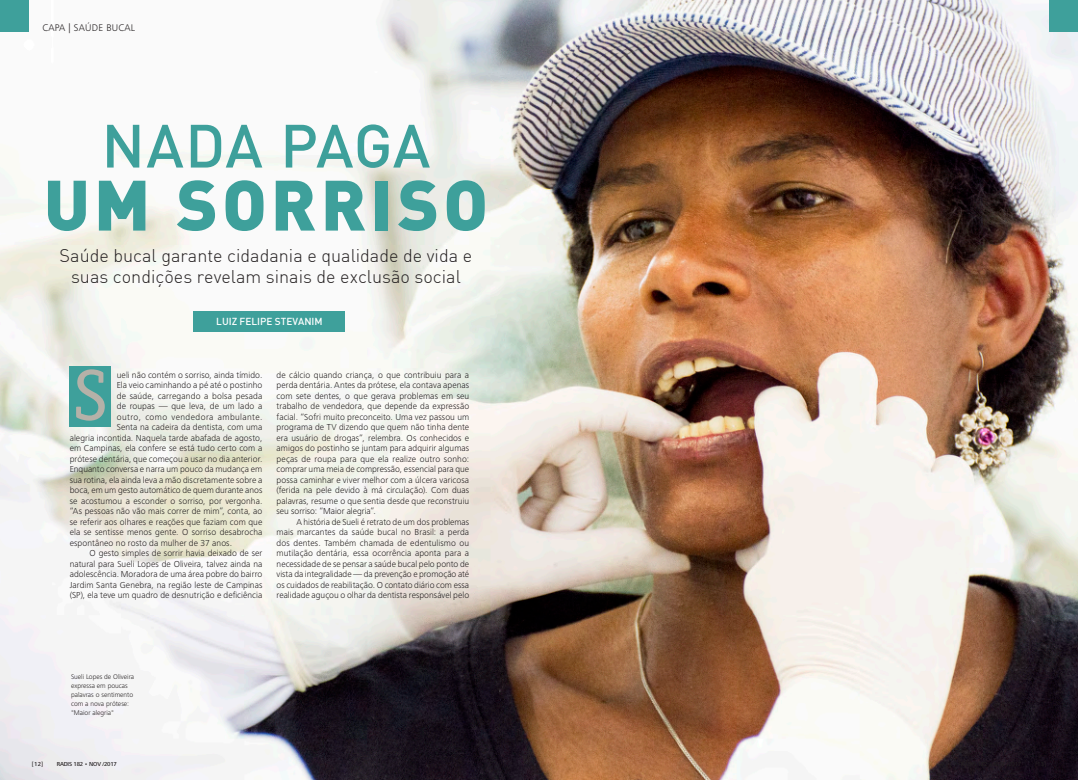
<style>
.page{position:relative;width:1078px;height:780px;background:#fff}
.page>*{position:absolute;margin:0;border:0;box-sizing:border-box;transform-origin:0 0}
.t1{font:72px "Officina Serif Std";color:#b5b1a8}
.t2{font:900 70px "DIN";letter-spacing:.06em;color:#3ea09b}
.t3{font:500 60px "DIN";color:#3ea09b}
.t4{font:300 18px/21px "DIN";color:#231f20;text-align:center}
.t5{font:500 10px "DIN";color:#fff}
.t6{font:300 10px "Frutiger Next LT";letter-spacing:.025em;color:#231f20}
.t7{font:300 9px/10.5px "Frutiger Next LT";letter-spacing:.005em;color:#231f20;text-align:justify}
.t8{font:300 9px "Frutiger Next LT";letter-spacing:.045em;color:#231f20}
.t9{font:300 7px/9px "Frutiger Next LT";color:#231f20}
.t10{font:500 6px "Frutiger Next LT";letter-spacing:-.03em;color:#231f20}
</style>
<div class="page">
<img style="left:0;top:0;width:1077px;height:780px">
<div style="left:70px;top:366px;width:41px;height:61px;background:#3ea09b"></div>
<div style="left:194px;top:311px;width:151px;height:21px;background:#3ea09b"></div>
<div style="left:0;top:0;width:28px;height:31px;background:#3ea09b"></div>
<div style="left:1049px;top:0;width:28px;height:31px;background:#3ea09b"></div>
<p class="t6" style="left:43px;top:23px;width:94px">CAPA | SAÚDE BUCAL</p>
<h3 class="t3" style="left:101px;top:107px;width:330px">NADA PAGA</h3>
<h2 class="t2" style="left:44px;top:158px;width:446px">UM SORRISO</h2>
<h3 class="t4" style="left:60px;top:245px;width:414px">Saúde bucal garante cidadania e qualidade de vida e suas condições revelam sinais de exclusão social</h3>
<p class="t5" style="left:216px;top:315px;width:108px">LUIZ FELIPE STEVANIM</p>
<h1 class="t1" style="left:73px;top:353px;width:36px">S</h1>
<p class="t7" style="left:117px;top:369px;width:147px">ueli não contém o sorriso, ainda tímido.</p>
<p class="t7" style="left:117px;top:380px;width:147px">Ela veio caminhando a pé até o postinho</p>
<p class="t7" style="left:117px;top:390px;width:147px">de saúde, carregando a bolsa pesada</p>
<p class="t7" style="left:117px;top:401px;width:147px">de roupas — que leva, de um lado a</p>
<p class="t8" style="left:117px;top:412px;width:147px">outro, como vendedora ambulante.</p>
<p class="t7" style="left:117px;top:422px;width:147px">Senta na cadeira da dentista, com uma</p>
<p class="t7" style="left:70px;top:432px;width:194px">alegria incontida. Naquela tarde abafada de agosto,</p>
<p class="t7" style="left:70px;top:443px;width:194px">em Campinas, ela confere se está tudo certo com a</p>
<p class="t7" style="left:70px;top:453px;width:194px">prótese dentária, que começou a usar no dia anterior.</p>
<p class="t7" style="left:70px;top:464px;width:194px">Enquanto conversa e narra um pouco da mudança em</p>
<p class="t7" style="left:70px;top:474px;width:194px">sua rotina, ela ainda leva a mão discretamente sobre a</p>
<p class="t7" style="left:70px;top:485px;width:194px">boca, em um gesto automático de quem durante anos</p>
<p class="t7" style="left:70px;top:495px;width:194px">se acostumou a esconder o sorriso, por vergonha.</p>
<p class="t7" style="left:70px;top:506px;width:194px">“As pessoas não vão mais correr de mim”, conta, ao</p>
<p class="t7" style="left:70px;top:516px;width:194px">se referir aos olhares e reações que faziam com que</p>
<p class="t7" style="left:70px;top:527px;width:194px">ela se sentisse menos gente. O sorriso desabrocha</p>
<p class="t7" style="left:70px;top:537px;width:164px">espontâneo no rosto da mulher de 37 anos.</p>
<p class="t7" style="left:90px;top:548px;width:174px">O gesto simples de sorrir havia deixado de ser</p>
<p class="t7" style="left:70px;top:558px;width:194px">natural para Sueli Lopes de Oliveira, talvez ainda na</p>
<p class="t7" style="left:70px;top:569px;width:194px">adolescência. Moradora de uma área pobre do bairro</p>
<p class="t7" style="left:70px;top:579px;width:194px">Jardim Santa Genebra, na região leste de Campinas</p>
<p class="t7" style="left:70px;top:590px;width:194px">(SP), ela teve um quadro de desnutrição e deficiência</p>
<p class="t7" style="left:276px;top:369px;width:194px">de cálcio quando criança, o que contribuiu para a perda dentária. Antes da prótese, ela contava apenas com sete dentes, o que gerava problemas em seu trabalho de vendedora, que depende da expressão facial. “Sofri muito preconceito. Uma vez passou um programa de TV dizendo que quem não tinha dente era usuário de drogas”, relembra. Os conhecidos e amigos do postinho se juntam para adquirir algumas peças de roupa para que ela realize outro sonho: comprar uma meia de compressão, essencial para que possa caminhar e viver melhor com a úlcera varicosa (ferida na pele devido à má circulação). Com duas palavras, resume o que sentia desde que reconstruiu seu sorriso: “Maior alegria”.</p>
<p class="t7" style="left:276px;top:516px;width:194px;text-indent:20px">A história de Sueli é retrato de um dos problemas mais marcantes da saúde bucal no Brasil: a perda dos dentes. Também chamada de edentulismo ou mutilação dentária, essa ocorrência aponta para a necessidade de se pensar a saúde bucal pelo ponto de vista da integralidade — da prevenção e promoção até os cuidados de reabilitação. O contato diário com essa realidade aguçou o olhar da dentista responsável pelo</p>
<p class="t9" style="left:71px;top:672px;width:65px">Sueli Lopes de Oliveira expressa em poucas palavras o sentimento com a nova prótese: "Maior alegria"</p>
<p class="t10" style="left:32px;top:760px;width:13px">[12]</p>
<p class="t10" style="left:57px;top:760px;width:62px">RADIS 182 • NOV /2017</p>
</div>
